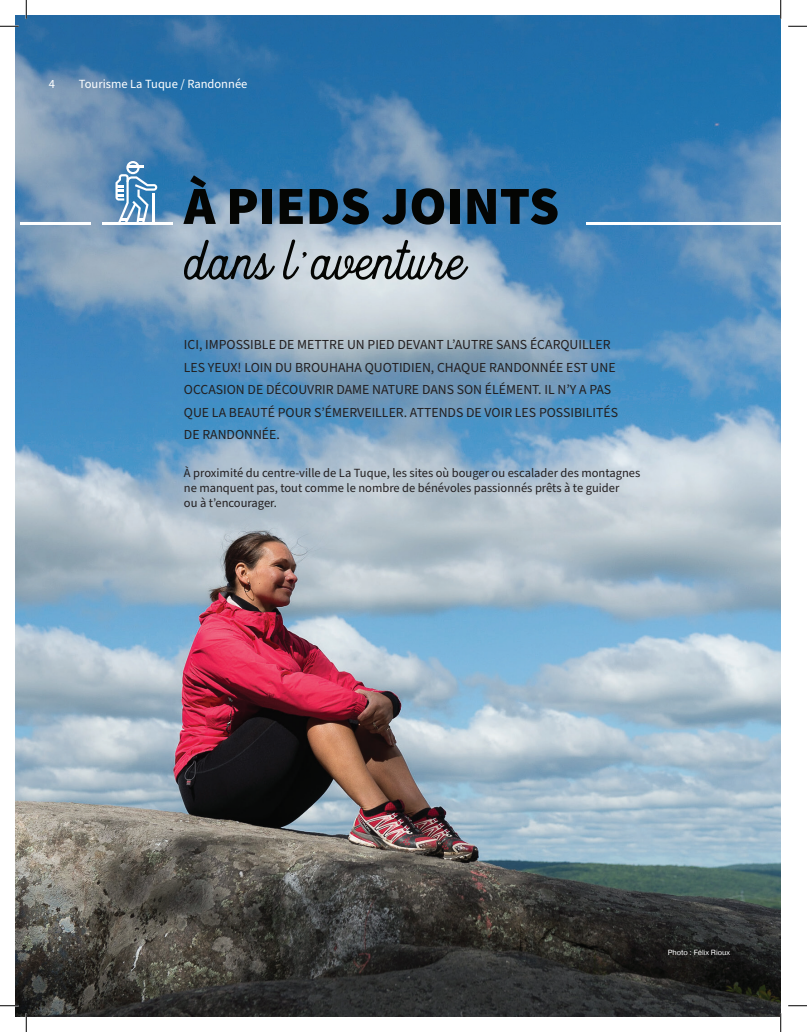
<style>
.page{position:relative;width:807px;height:1032px;background:#fff}
.page>*{position:absolute;margin:0;border:0;box-sizing:border-box;transform-origin:0 0}
.Titre_1_script{font:68.75px "Heritage";color:#040503}
.Titre1{font:900 53.75px "Source Sans Pro";color:#040503}
.Texte_intro{font:13.75px/22.5px "Source Sans Pro";color:#231f20}
.Texte_courant{font:12.5px/15px "Source Sans Pro";color:#231f20}
.Entete_mag{font:12.5px "Source Sans Pro";color:#fff}
.Crédit_photo{font:7.5px "Pragmatica";color:#fff}
</style>
<div class="page">
<img style="left:15px;top:15px;width:765px;height:1001px">
<hr style="left:102px;top:222px;width:70px;height:3px;background:#fff">
<svg style="left:115px;top:161px;width:42px;height:61px"></svg>
<hr style="left:21px;top:222px;width:70px;height:3px;background:#fff">
<hr style="left:585px;top:222px;width:195px;height:3px;background:#fff">
<svg style="left:0;top:25px;width:19px;height:2px"></svg>
<svg style="left:788px;top:25px;width:18px;height:2px"></svg>
<svg style="left:0;top:1004px;width:19px;height:2px"></svg>
<svg style="left:788px;top:1005px;width:18px;height:1px"></svg>
<svg style="left:25px;top:0;width:2px;height:19px"></svg>
<svg style="left:25px;top:1012px;width:2px;height:19px"></svg>
<svg style="left:779px;top:0;width:2px;height:19px"></svg>
<svg style="left:779px;top:1012px;width:2px;height:19px"></svg>
<p class="Entete_mag" style="left:49px;top:76px;width:8px">4</p>
<p class="Entete_mag" style="left:79px;top:76px;width:170px">Tourisme La Tuque / Randonnée</p>
<p class="Titre1" style="left:184px;top:169px;width:377px">À PIEDS JOINTS</p>
<p class="Titre_1_script" style="left:184px;top:222px;width:282px">dans l’aventure</p>
<p class="Texte_intro" style="left:184px;top:333px;width:435px">ICI, IMPOSSIBLE DE METTRE UN PIED DEVANT L’AUTRE SANS ÉCARQUILLER LES YEUX! LOIN DU BROUHAHA QUOTIDIEN, CHAQUE RANDONNÉE EST UNE OCCASION DE DÉCOUVRIR DAME NATURE DANS SON ÉLÉMENT. IL N’Y A PAS QUE LA BEAUTÉ POUR S’ÉMERVEILLER. ATTENDS DE VOIR LES POSSIBILITÉS DE RANDONNÉE.</p>
<p class="Texte_courant" style="left:184px;top:465px;width:458px">À proximité du centre-ville de La Tuque, les sites où bouger ou escalader des montagnes ne manquent pas, tout comme le nombre de bénévoles passionnés prêts à te guider<br>ou à t’encourager.</p>
<p class="Crédit_photo" style="left:667px;top:947px;width:64px">Photo : Félix Rioux</p>
</div>
